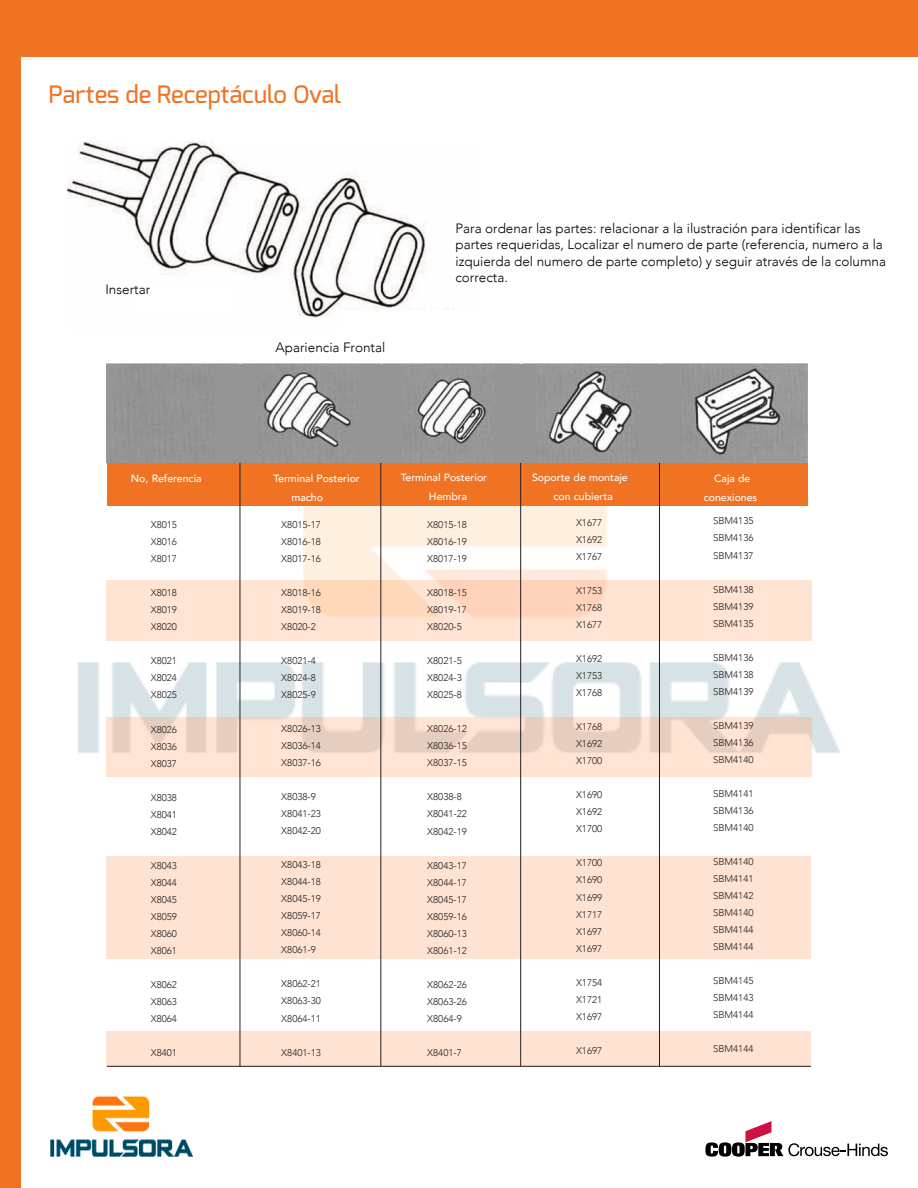
<style>
.page{position:relative;width:918px;height:1188px;background:#fff}
.page>*{position:absolute;margin:0;border:0;box-sizing:border-box;transform-origin:0 0}
.t1{font:500 24px "Exo";color:#ef7323}
.t2{font:300 13.5px/16.2px "Avenir";color:#000}
.t3{font:500 10.5px/18.9px "Avenir";color:#fff}
.t4{font:300 9.75px/17px "Avenir";color:#231f20;text-align:justify}
</style>
<div class="page">
<div style="left:0;top:0;width:21px;height:1188px;background:#ef7323"></div>
<div style="left:4px;top:0;width:914px;height:57px;background:#ef7323"></div>
<img style="left:78px;top:414px;width:762px;height:360px">
<img style="left:50px;top:1097px;width:143px;height:60px">
<img style="left:67px;top:142px;width:382px;height:176px">
<div style="left:107px;top:1031px;width:704px;height:35px;background:#ffe3d2"></div>
<div style="left:107px;top:856px;width:704px;height:102px;background:#ffe3d2"></div>
<hr style="left:107px;top:774px;width:704px;height:3px;background:#ffe3d2">
<img style="left:107px;top:717px;width:704px;height:57px">
<img style="left:107px;top:581px;width:704px;height:59px">
<div style="left:107px;top:463px;width:701px;height:43px;background:#ef7323"></div>
<img style="left:107px;top:364px;width:701px;height:99px">
<div style="left:215px;top:364px;width:42px;height:99px;background:#959595"></div>
<div style="left:359px;top:364px;width:42px;height:99px;background:#959595"></div>
<div style="left:494px;top:364px;width:42px;height:99px;background:#959595"></div>
<div style="left:638px;top:364px;width:42px;height:99px;background:#959595"></div>
<hr style="left:240px;top:463px;width:1px;height:603px;background:#231f20">
<hr style="left:381px;top:463px;width:1px;height:603px;background:#231f20">
<hr style="left:520px;top:463px;width:1px;height:603px;background:#231f20">
<hr style="left:659px;top:463px;width:1px;height:603px;background:#231f20">
<hr style="left:107px;top:1066px;width:704px;height:1px;background:#231f20">
<svg style="left:706px;top:1121px;width:182px;height:36px"></svg>
<h1 class="t1" style="left:49px;top:79px;width:294px">Partes de Receptáculo Oval</h1>
<h2 class="t2" style="left:105px;top:282px;width:46px">Insertar</h2>
<h2 class="t2" style="left:276px;top:339px;width:111px">Apariencia Frontal</h2>
<h2 class="t2" style="left:455px;top:220px;width:432px">Para ordenar las partes: relacionar a la ilustración para identificar las partes requeridas, Localizar el numero de parte (referencia, numero a la izquierda del numero de parte completo) y seguir através de la columna correcta.</h2>
<p class="t3" style="left:131px;top:468px;width:72px">No, Referencia</p>
<p class="t3" style="left:291px;top:468px;width:70px;text-indent:-18px">Terminal Posterior macho</p>
<p class="t3" style="left:429px;top:468px;width:60px;text-indent:-28px">Terminal Posterior<br>Hembra</p>
<p class="t3" style="left:554px;top:468px;width:76px;text-indent:-21px">Soporte de montaje con cubierta</p>
<p class="t3" style="left:704px;top:468px;width:55px;text-align:center">Caja de conexiones</p>
<p class="t4" style="left:151px;top:516px;width:28px">X8015<br>X8016<br>X8017</p>
<p class="t4" style="left:151px;top:584px;width:28px">X8018<br>X8019<br>X8020</p>
<p class="t4" style="left:151px;top:652px;width:28px">X8021<br>X8024<br>X8025</p>
<p class="t4" style="left:151px;top:721px;width:28px">X8026<br>X8036<br>X8037</p>
<p class="t4" style="left:151px;top:789px;width:28px">X8038<br>X8041<br>X8042</p>
<p class="t4" style="left:151px;top:857px;width:28px">X8043<br>X8044<br>X8045<br>X8059<br>X8060<br>X8061</p>
<p class="t4" style="left:151px;top:976px;width:28px">X8062<br>X8063<br>X8064</p>
<p class="t4" style="left:151px;top:1044px;width:28px">X8401</p>
<p class="t4" style="left:713px;top:513px;width:42px">SBM4135<br>SBM4136<br>SBM4137</p>
<p class="t4" style="left:713px;top:581px;width:42px">SBM4138<br>SBM4139<br>SBM4135</p>
<p class="t4" style="left:713px;top:649px;width:42px">SBM4136<br>SBM4138<br>SBM4139</p>
<p class="t4" style="left:713px;top:717px;width:42px">SBM4139<br>SBM4136<br>SBM4140</p>
<p class="t4" style="left:713px;top:785px;width:42px">SBM4141<br>SBM4136<br>SBM4140</p>
<p class="t4" style="left:713px;top:853px;width:42px">SBM4140<br>SBM4141<br>SBM4142<br>SBM4140<br>SBM4144<br>SBM4144</p>
<p class="t4" style="left:713px;top:972px;width:42px">SBM4145<br>SBM4143<br>SBM4144</p>
<p class="t4" style="left:713px;top:1041px;width:42px">SBM4144</p>
<p class="t4" style="left:576px;top:514px;width:28px">X1677<br>X1692<br>X1767</p>
<p class="t4" style="left:576px;top:582px;width:28px">X1753<br>X1768<br>X1677</p>
<p class="t4" style="left:576px;top:650px;width:28px">X1692<br>X1753<br>X1768</p>
<p class="t4" style="left:576px;top:718px;width:28px">X1768<br>X1692<br>X1700</p>
<p class="t4" style="left:576px;top:786px;width:28px">X1690<br>X1692<br>X1700</p>
<p class="t4" style="left:576px;top:855px;width:28px">X1700<br>X1690<br>X1699<br>X1717<br>X1697<br>X1697</p>
<p class="t4" style="left:576px;top:974px;width:28px">X1754<br>X1721<br>X1697</p>
<p class="t4" style="left:576px;top:1042px;width:28px">X1697</p>
<p class="t4" style="left:281px;top:516px;width:41px">X8015-17<br>X8016-18<br>X8017-16</p>
<p class="t4" style="left:281px;top:584px;width:41px">X8018-16<br>X8019-18<br>X8020-2</p>
<p class="t4" style="left:281px;top:652px;width:36px">X8021-4<br>X8024-8<br>X8025-9</p>
<p class="t4" style="left:281px;top:720px;width:41px">X8026-13<br>X8036-14<br>X8037-16</p>
<p class="t4" style="left:281px;top:788px;width:41px;text-align:left">X8038-9<br>X8041-23<br>X8042-20</p>
<p class="t4" style="left:281px;top:856px;width:41px">X8043-18<br>X8044-18<br>X8045-19<br>X8059-17<br>X8060-14<br>X8061-9</p>
<p class="t4" style="left:281px;top:976px;width:41px">X8062-21<br>X8063-30<br>X8064-11</p>
<p class="t4" style="left:281px;top:1044px;width:41px">X8401-13</p>
<p class="t4" style="left:427px;top:516px;width:41px">X8015-18<br>X8016-19<br>X8017-19</p>
<p class="t4" style="left:427px;top:584px;width:41px">X8018-15<br>X8019-17<br>X8020-5</p>
<p class="t4" style="left:427px;top:652px;width:36px">X8021-5<br>X8024-3<br>X8025-8</p>
<p class="t4" style="left:427px;top:721px;width:41px">X8026-12<br>X8036-15<br>X8037-15</p>
<p class="t4" style="left:427px;top:789px;width:41px;text-align:left">X8038-8<br>X8041-22<br>X8042-19</p>
<p class="t4" style="left:427px;top:857px;width:41px">X8043-17<br>X8044-17<br>X8045-17<br>X8059-16<br>X8060-13<br>X8061-12</p>
<p class="t4" style="left:427px;top:976px;width:41px">X8062-26<br>X8063-26<br>X8064-9</p>
<p class="t4" style="left:427px;top:1044px;width:36px">X8401-7</p>
</div>
